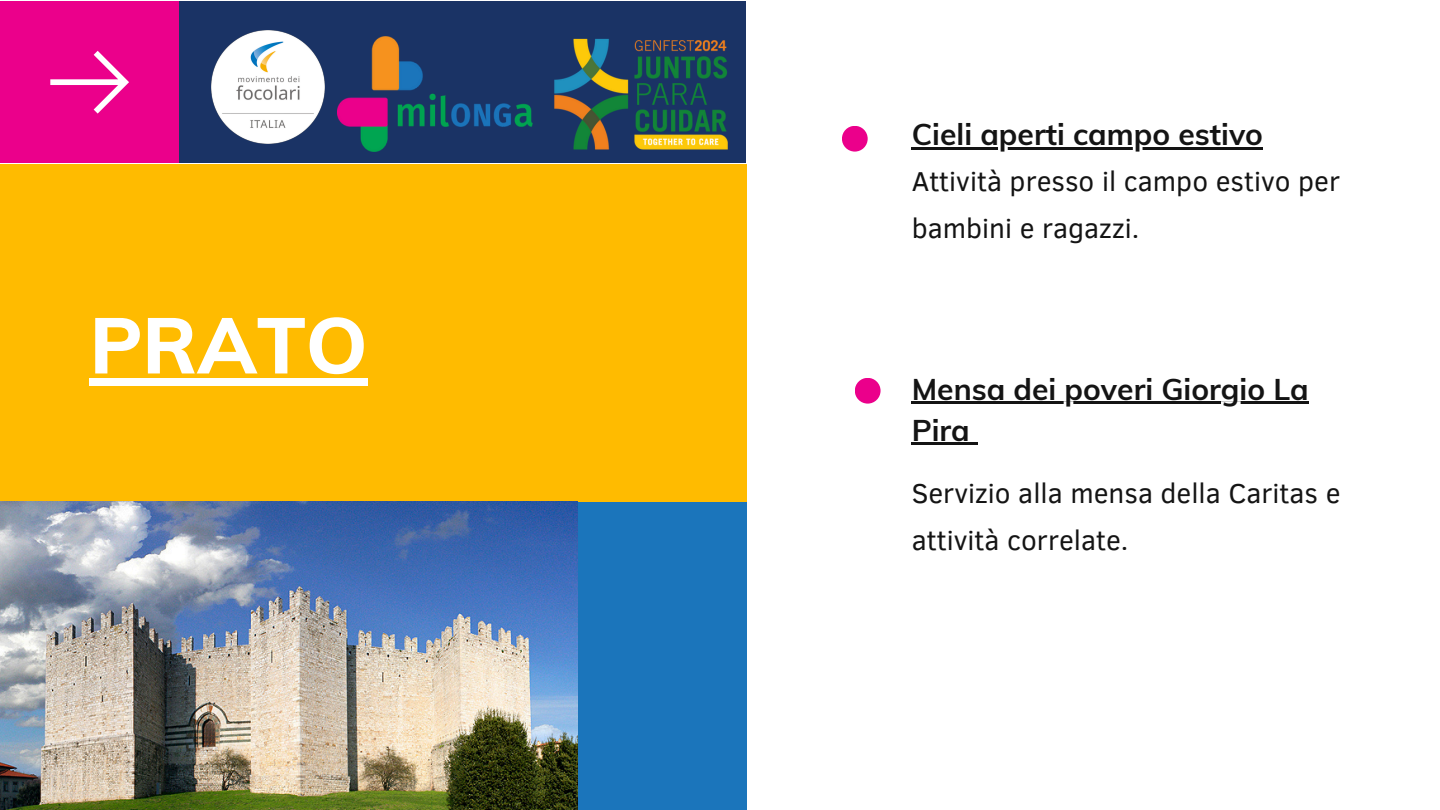
<style>
.page{position:relative;width:1440px;height:810px;background:#fff}
.page>*{position:absolute;margin:0;border:0;box-sizing:border-box;transform-origin:0 0}
.t1{font:800 78px "Muli";color:#fff}
.t2{font:700 30px/41.2px "Muli";color:#141414}
.t3{font:28px/47.2px "Clear Sans";color:#141414}
</style>
<div class="page">
<div style="left:0;top:164px;width:746px;height:340px;background:#fb0"></div>
<div style="left:0;top:1px;width:179px;height:162px;background:#eb008b"></div>
<svg style="left:50px;top:51px;width:79px;height:63px"></svg>
<div style="left:179px;top:1px;width:567px;height:162px;background:#1a3365"></div>
<div style="left:842px;top:126px;width:26px;height:26px;background:#eb008b;border-radius:50%"></div>
<div style="left:855px;top:378px;width:26px;height:26px;background:#eb008b;border-radius:50%"></div>
<div style="left:517px;top:502px;width:230px;height:308px;background:#1b75bb"></div>
<img style="left:338px;top:36px;width:195px;height:116px">
<img style="left:554px;top:38px;width:174px;height:112px">
<img style="left:0;top:502px;width:578px;height:308px">
<img style="left:212px;top:31px;width:112px;height:112px">
<div style="left:90px;top:378px;width:278px;height:7px;background:#fff"></div>
<hr style="left:912px;top:147px;width:351px;height:2px;background:#141414">
<hr style="left:912px;top:402px;width:397px;height:2px;background:#141414">
<hr style="left:912px;top:443px;width:58px;height:2px;background:#141414">
<svg style="left:970px;top:443px;width:8px;height:2px"></svg>
<h1 class="t1" style="left:90px;top:295px;width:280px">PRATO</h1>
<p class="t2" style="left:912px;top:113px;width:353px">Cieli aperti campo estivo</p>
<h2 class="t3" style="left:912px;top:156px;width:430px">Attività presso il campo estivo per bambini e ragazzi.</h2>
<p class="t2" style="left:912px;top:368px;width:399px">Mensa dei poveri Giorgio La<br>Pira</p>
<h2 class="t3" style="left:912px;top:468px;width:430px">Servizio alla mensa della Caritas e attività correlate.</h2>
</div>
